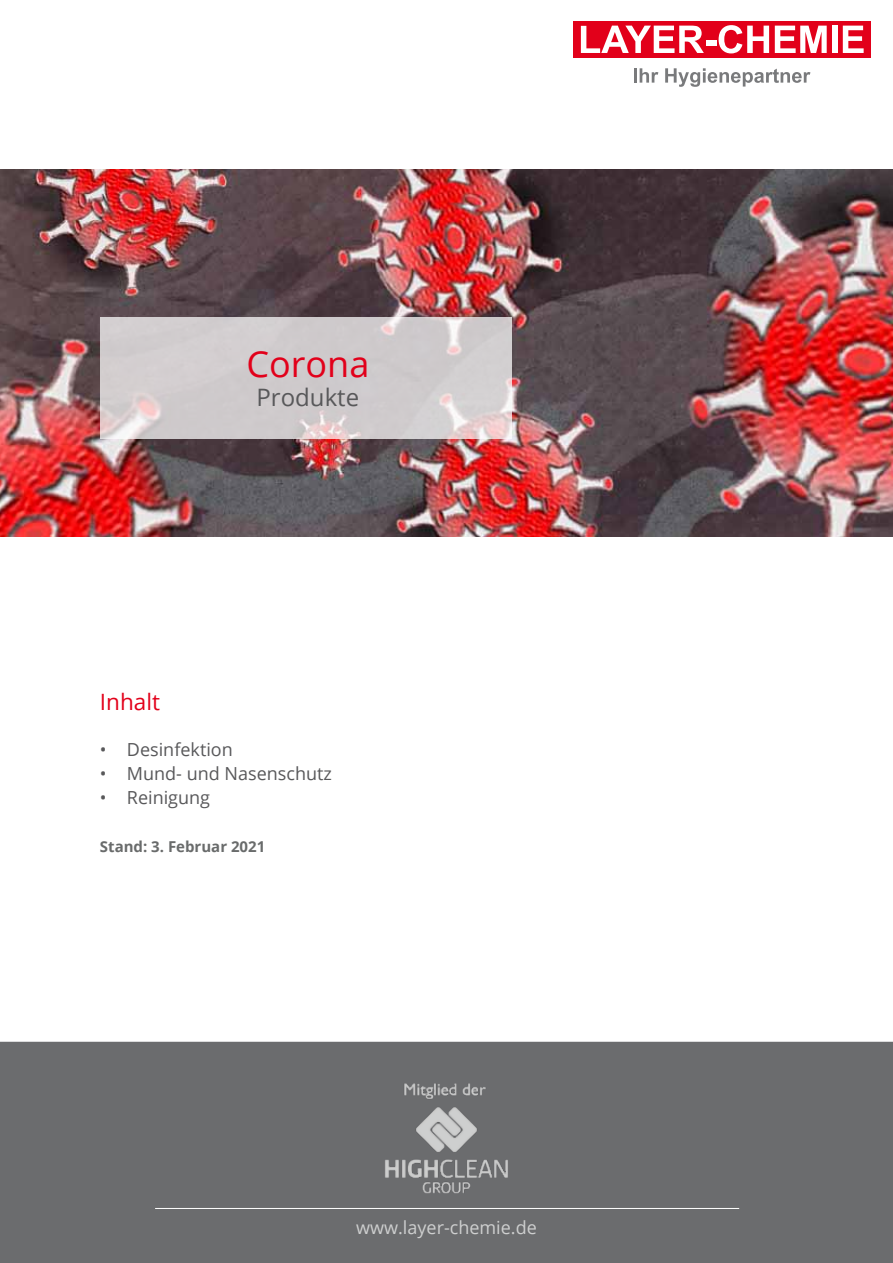
<style>
.page{position:relative;width:893px;height:1263px;background:#fff}
.page>*{position:absolute;margin:0;border:0;box-sizing:border-box;transform-origin:0 0}
.t1{font:36px "Open Sans";color:#e2001a}
.t2{font:24px "Open Sans";color:#58585a}
.t3{font:22.5px "Open Sans";color:#e2001a}
.t4{font:18px "Open Sans";color:#58585a}
.t5{font:18px "Open Sans";color:#cecfcf}
.t6{font:700 15px "Open Sans";color:#696b6b}
</style>
<div class="page">
<img style="left:0;top:170px;width:893px;height:366px">
<svg style="left:100px;top:317px;width:412px;height:122px;background:#d2cdce"></svg>
<div style="left:574px;top:21px;width:297px;height:37px;background:#e2001a"></div>
<svg style="left:581px;top:26px;width:123px;height:27px"></svg>
<div style="left:706px;top:40px;width:10px;height:6px;background:#fff"></div>
<svg style="left:719px;top:25px;width:50px;height:28px"></svg>
<svg style="left:775px;top:26px;width:52px;height:27px"></svg>
<div style="left:832px;top:26px;width:5px;height:27px;background:#fff"></div>
<svg style="left:843px;top:26px;width:21px;height:27px"></svg>
<hr style="left:634px;top:68px;width:3px;height:15px;background:#797a7c">
<svg style="left:640px;top:68px;width:18px;height:15px"></svg>
<svg style="left:665px;top:68px;width:145px;height:19px"></svg>
<div style="left:0;top:1041px;width:893px;height:222px;background:#6b6c6e"></div>
<hr style="left:155px;top:1208px;width:584px;height:1px;background:#fff">
<img style="left:381px;top:1081px;width:131px;height:116px">
<h1 class="t1" style="left:246px;top:339px;width:125px">Corona</h1>
<h2 class="t2" style="left:256px;top:381px;width:104px">Produkte</h2>
<p class="t3" style="left:100px;top:687px;width:62px">Inhalt</p>
<p class="t4" style="left:100px;top:737px;width:134px">• Desinfektion</p>
<p class="t4" style="left:100px;top:761px;width:234px">• Mund- und Nasenschutz</p>
<p class="t4" style="left:100px;top:785px;width:112px">• Reinigung</p>
<p class="t6" style="left:100px;top:836px;width:167px">Stand: 3. Februar 2021</p>
<p class="t5" style="left:356px;top:1215px;width:182px">www.layer-chemie.de</p>
</div>
